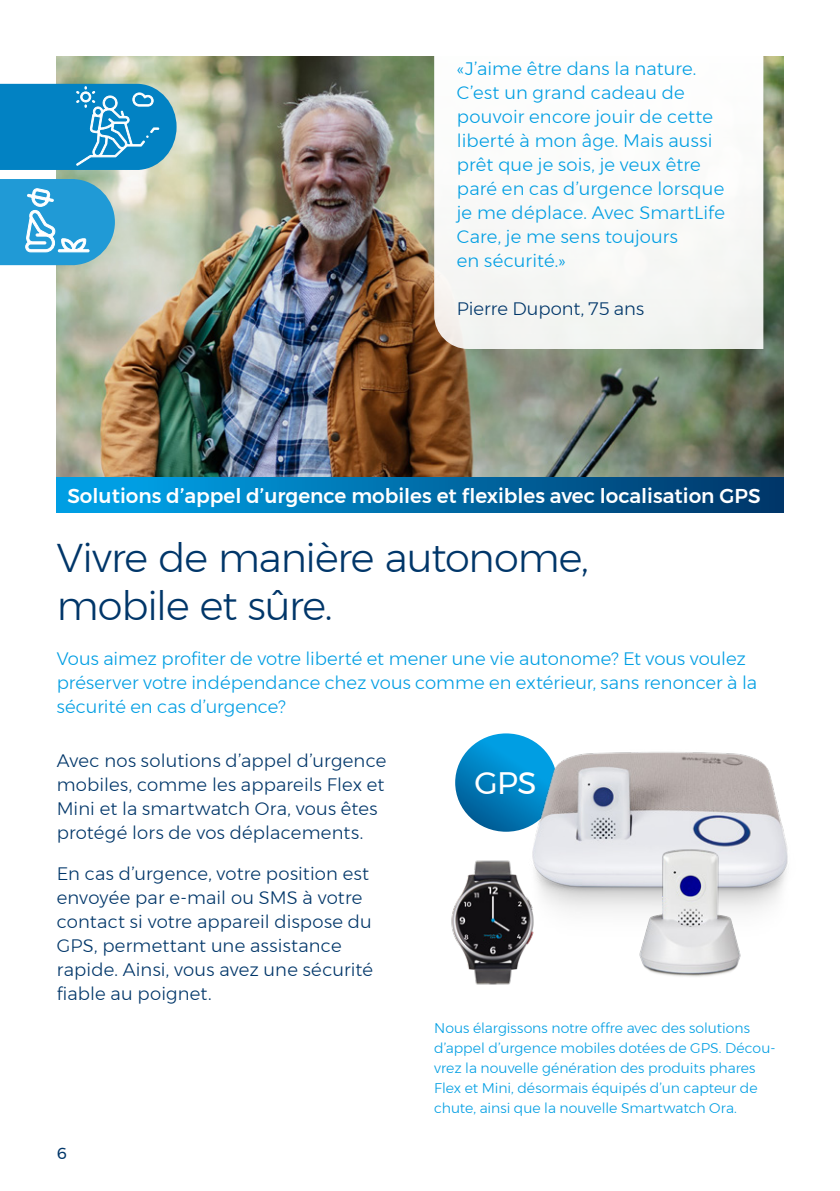
<style>
.page{position:relative;width:840px;height:1191px;background:#fff}
.page>*{position:absolute;margin:0;border:0;box-sizing:border-box;transform-origin:0 0}
.t1{font:300 40px/48px "Montserrat";letter-spacing:-.025em;color:#003669}
.t2{font:31px "Montserrat";color:#fff}
.t3{font:500 20px "Montserrat";color:#fff}
.t4{font:300 18px/24px "Montserrat";letter-spacing:.005em;color:#009ee3}
.t5{font:300 18px/24px "Montserrat";letter-spacing:.01em;color:#003669}
.t6{font:16px "Montserrat";color:#003669}
.t7{font:300 14px/20px "Montserrat";color:#009ee3}
</style>
<div class="page">
<img style="left:57px;top:57px;width:725px;height:421px">
<svg style="left:434px;top:56px;width:329px;height:293px"></svg>
<svg style="left:455px;top:739px;width:27px;height:87px"></svg>
<img style="left:482px;top:733px;width:306px;height:179px">
<img style="left:629px;top:842px;width:119px;height:135px">
<img style="left:451px;top:849px;width:94px;height:136px">
<div style="left:57px;top:478px;width:725px;height:34px;background:linear-gradient(to right,#00a8ee,#003567)"></div>
<svg style="left:0;top:84px;width:176px;height:86px;background:#1e8fc7"></svg>
<svg style="left:0;top:179px;width:115px;height:86px;background:#44a8d7"></svg>
<p class="t4" style="left:456px;top:57px;width:269px">«J’aime être dans la nature.<br>C’est un grand cadeau de pouvoir encore jouir de cette liberté à mon âge. Mais aussi prêt que je sois, je veux être paré en cas d’urgence lorsque je me déplace. Avec SmartLife<br>Care, je me sens toujours<br>en sécurité.»</p>
<p class="t5" style="left:456px;top:297px;width:189px">Pierre Dupont, 75 ans</p>
<p class="t3" style="left:67px;top:480px;width:694px">Solutions d’appel d’urgence mobiles et flexibles avec localisation GPS</p>
<h1 class="t1" style="left:57px;top:533px;width:533px">Vivre de manière autonome, mobile et sûre.</h1>
<p class="t4" style="left:57px;top:646px;width:701px">Vous aimez profiter de votre liberté et mener une vie autonome? Et vous voulez préserver votre indépendance chez vous comme en extérieur, sans renoncer à la sécurité en cas d’urgence?</p>
<p class="t5" style="left:57px;top:748px;width:331px">Avec nos solutions d’appel d’urgence mobiles, comme les appareils Flex et Mini et la smartwatch Ora, vous êtes protégé lors de vos déplacements.</p>
<p class="t5" style="left:57px;top:861px;width:318px">En cas d’urgence, votre position est envoyée par e-mail ou SMS à votre contact si votre appareil dispose du<br>GPS, permettant une assistance rapide. Ainsi, vous avez une sécurité fiable au poignet.</p>
<p class="t6" style="left:57px;top:1141px;width:12px">6</p>
<h2 class="t2" style="left:474px;top:759px;width:64px">GPS</h2>
<p class="t7" style="left:434px;top:1018px;width:342px">Nous élargissons notre offre avec des solutions d’appel d’urgence mobiles dotées de GPS. Décou&shy;vrez la nouvelle génération des produits phares Flex et Mini, désormais équipés d’un capteur de chute, ainsi que la nouvelle Smartwatch Ora.</p>
</div>
